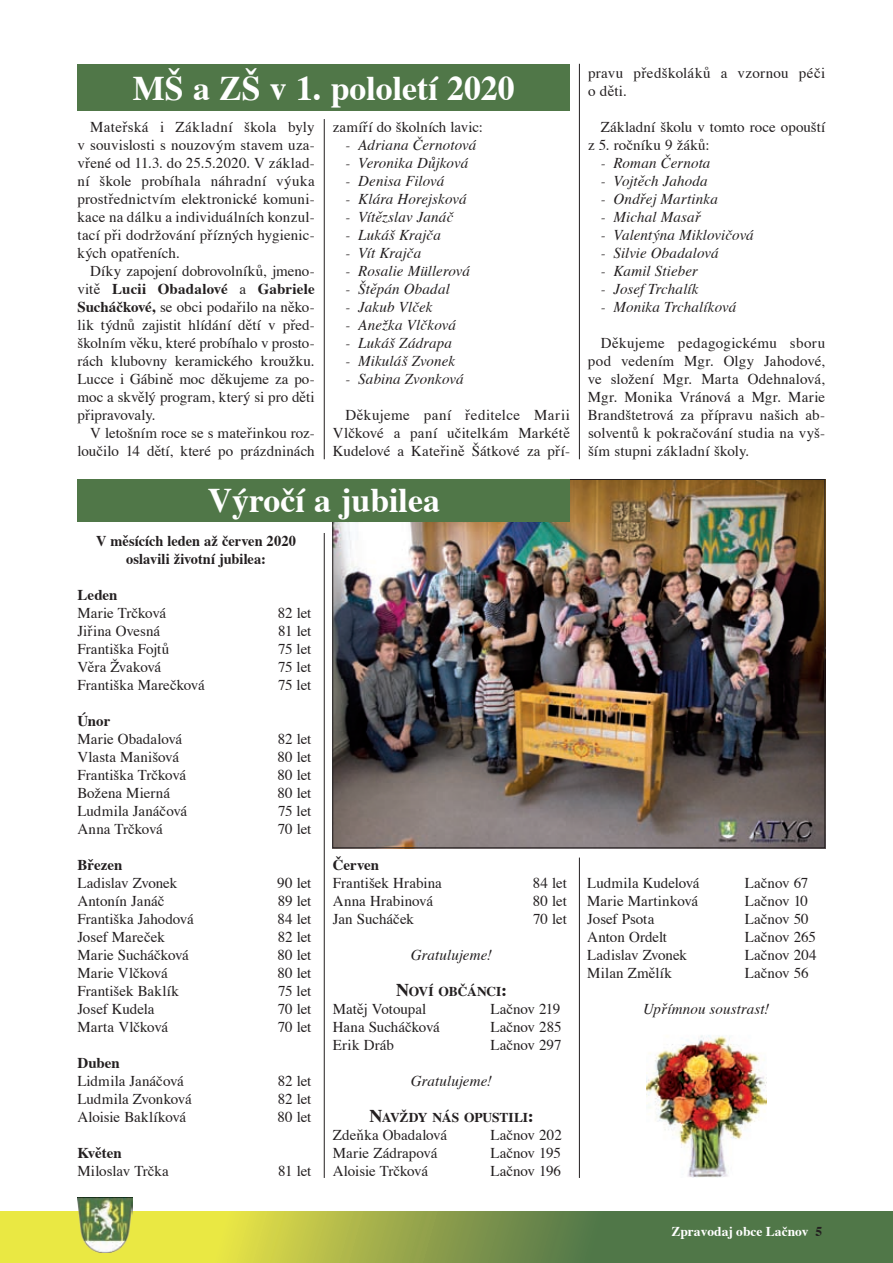
<style>
.page{position:relative;width:893px;height:1263px;background:#fff}
.page>*{position:absolute;margin:0;border:0;box-sizing:border-box;transform-origin:0 0}
.t1{font:700 34.5px "Times";color:#fff}
.t2{font:15px/18px "Times";color:#231f20;text-align:justify}
.t3{font:italic 15px "Times";letter-spacing:.005em;color:#231f20}
.t4{font:700 15px/18px "Times";color:#231f20;text-align:center;scale:.96 1}
.t5{font:15px/18px "Times";letter-spacing:.025em;color:#231f20}
.t6{font:700 15px "Times";color:#231f20}
.t7{font:15px "Times";letter-spacing:-.02em;color:#231f20}
.t8{font:700 13.5px "Times";letter-spacing:-.005em;color:#231f20}
.t9{font:700 13.5px "Times";color:#fff}
.s1{font-weight:700}
.s2{font-size:18px}
.s3{color:#231f20}
</style>
<div class="page">
<svg style="left:0;top:1212px;width:893px;height:51px;background:#90a447"></svg>
<img style="left:78px;top:1198px;width:54px;height:55px">
<hr style="left:324px;top:119px;width:1px;height:340px;background:#231f20">
<hr style="left:579px;top:64px;width:1px;height:395px;background:#231f20">
<div style="left:77px;top:64px;width:493px;height:47px;background:#507748"></div>
<img style="left:334px;top:481px;width:489px;height:365px">
<div style="left:77px;top:479px;width:493px;height:43px;background:#507748"></div>
<img style="left:646px;top:1035px;width:120px;height:143px">
<hr style="left:324px;top:533px;width:1px;height:645px;background:#231f20">
<hr style="left:579px;top:857px;width:1px;height:321px;background:#231f20">
<h1 class="t1" style="left:133px;top:66px;width:95px">MŠ a Zš</h1>
<h1 class="t1" style="left:270px;top:66px;width:246px">v 1. pololetí 2020</h1>
<p class="t2" style="left:77px;top:119px;width:239px;text-indent:13px">Mateřská i Základní škola byly v souvislosti s nouzovým stavem uza&shy;vřené od 11.3. do 25.5.2020. V základ&shy;ní škole probíhala náhradní výuka prostřednictvím elektronické komuni&shy;kace na dálku a individuálních konzul&shy;tací při dodržování přízných hygienic&shy;kých opatřeních.</p>
<p class="t2" style="left:77px;top:263px;width:239px;text-indent:13px">Díky zapojení dobrovolníků, jmeno&shy;vitě <span class="s1">Lucii Obadalové</span> a <span class="s1">Gabriele Sucháčkové,</span> se obci podařilo na něko&shy;lik týdnů zajistit hlídání dětí v před&shy;školním věku, které probíhalo v prosto&shy;rách klubovny keramického kroužku.<br>Lucce i Gábině moc děkujeme za po&shy;moc a skvělý program, který si pro děti připravovaly.</p>
<p class="t2" style="left:77px;top:425px;width:239px;text-align:right">V letošním roce se s mateřinkou roz&shy;loučilo 14 dětí, které po prázdninách</p>
<p class="t2" style="left:333px;top:119px;width:152px">zamíří do školních lavic:</p>
<p class="t3" style="left:345px;top:135px;width:132px">- Adriana Černotová</p>
<p class="t3" style="left:345px;top:153px;width:124px">- Veronika Důjková</p>
<p class="t3" style="left:345px;top:171px;width:100px">- Denisa Filová</p>
<p class="t3" style="left:345px;top:189px;width:123px">- Klára Horejsková</p>
<p class="t3" style="left:345px;top:207px;width:109px">- Vítězslav Janáč</p>
<p class="t3" style="left:345px;top:225px;width:97px">- L ukáš Krajča</p>
<p class="t3" style="left:345px;top:243px;width:77px">- Vít Krajča</p>
<p class="t3" style="left:345px;top:261px;width:126px">- Rosalie Müllerová</p>
<p class="t3" style="left:345px;top:279px;width:106px">- Štěpán Obadal</p>
<p class="t3" style="left:345px;top:297px;width:89px">- Jakub Vlček</p>
<p class="t3" style="left:345px;top:315px;width:112px">- A nežka Vlčková</p>
<p class="t3" style="left:345px;top:333px;width:108px">- Lukáš Zádrapa</p>
<p class="t3" style="left:345px;top:351px;width:111px">- Mikuláš Zvonek</p>
<p class="t3" style="left:345px;top:369px;width:120px">- Sabina Zvonková</p>
<p class="t2" style="left:333px;top:407px;width:239px;text-indent:13px">Děkujeme paní ředitelce Marii Vlčkové a paní učitelkám Markétě Kudelové a Kateřině Šátkové za pří-</p>
<h1 class="t1" style="left:208px;top:477px;width:234px">Výročí a jubilea</h1>
<p class="t4" style="left:96px;top:532px;width:210px">V měsících leden až červen 2020 oslavili životní jubilea:</p>
<p class="t6" style="left:77px;top:585px;width:42px">Leden</p>
<p class="t2" style="left:77px;top:605px;width:90px">Marie Trčková</p>
<p class="t2" style="left:278px;top:605px;width:35px">82 let</p>
<p class="t2" style="left:77px;top:623px;width:84px">Jiřina Ovesná</p>
<p class="t2" style="left:278px;top:623px;width:35px">81 let</p>
<p class="t2" style="left:77px;top:641px;width:93px">Františka Fojtů</p>
<p class="t2" style="left:278px;top:641px;width:35px">75 let</p>
<p class="t7" style="left:77px;top:657px;width:85px">Věra Žvaková</p>
<p class="t2" style="left:278px;top:659px;width:35px">75 let</p>
<p class="t2" style="left:77px;top:677px;width:129px">Františka Marečková</p>
<p class="t2" style="left:278px;top:677px;width:35px">75 let</p>
<p class="t6" style="left:77px;top:711px;width:34px">Únor</p>
<p class="t2" style="left:77px;top:731px;width:106px">Marie Obadalová</p>
<p class="t2" style="left:278px;top:731px;width:35px">82 let</p>
<p class="t2" style="left:77px;top:749px;width:103px">Vlasta Manišová</p>
<p class="t2" style="left:277px;top:749px;width:36px">80 let</p>
<p class="t2" style="left:77px;top:767px;width:110px">Františka Trčková</p>
<p class="t2" style="left:277px;top:767px;width:36px">80 let</p>
<p class="t2" style="left:77px;top:785px;width:94px">Božena Mierná</p>
<p class="t2" style="left:277px;top:785px;width:36px">80 let</p>
<p class="t2" style="left:77px;top:803px;width:111px">Ludmila Janáčová</p>
<p class="t2" style="left:278px;top:803px;width:35px">75 let</p>
<p class="t2" style="left:77px;top:821px;width:87px">Anna Trčková</p>
<p class="t2" style="left:278px;top:821px;width:35px">70 let</p>
<p class="t6" style="left:77px;top:855px;width:47px">Březen</p>
<p class="t2" style="left:77px;top:875px;width:101px">Ladislav Zvonek</p>
<p class="t2" style="left:277px;top:875px;width:36px">90 let</p>
<p class="t2" style="left:77px;top:893px;width:89px">Antonín Janáč</p>
<p class="t2" style="left:278px;top:893px;width:35px">89 let</p>
<p class="t2" style="left:77px;top:911px;width:118px">Františka Jahodová</p>
<p class="t2" style="left:277px;top:911px;width:35px">84 let</p>
<p class="t2" style="left:77px;top:929px;width:89px">Josef Mareček</p>
<p class="t2" style="left:278px;top:929px;width:35px">82 let</p>
<p class="t2" style="left:77px;top:947px;width:113px">Marie Sucháčková</p>
<p class="t2" style="left:277px;top:947px;width:36px">80 let</p>
<p class="t2" style="left:77px;top:965px;width:92px">Marie Vlčková</p>
<p class="t2" style="left:277px;top:965px;width:36px">80 let</p>
<p class="t2" style="left:77px;top:983px;width:103px">František Baklík</p>
<p class="t2" style="left:278px;top:983px;width:35px">75 let</p>
<p class="t2" style="left:77px;top:1001px;width:79px">Josef Kudela</p>
<p class="t2" style="left:278px;top:1001px;width:35px">70 let</p>
<p class="t2" style="left:77px;top:1019px;width:92px">Marta Vlčková</p>
<p class="t2" style="left:278px;top:1019px;width:35px">70 let</p>
<p class="t6" style="left:77px;top:1053px;width:44px">Duben</p>
<p class="t2" style="left:77px;top:1073px;width:108px">Lidmila Janáčová</p>
<p class="t2" style="left:278px;top:1073px;width:35px">82 let</p>
<p class="t2" style="left:77px;top:1091px;width:116px">Ludmila Zvonková</p>
<p class="t2" style="left:278px;top:1091px;width:35px">82 let</p>
<p class="t2" style="left:77px;top:1109px;width:110px">Aloisie Baklíková</p>
<p class="t2" style="left:277px;top:1109px;width:36px">80 let</p>
<p class="t6" style="left:77px;top:1143px;width:46px">Květen</p>
<p class="t2" style="left:77px;top:1163px;width:93px">Miloslav Trčka</p>
<p class="t2" style="left:278px;top:1163px;width:35px">81 let</p>
<p class="t6" style="left:333px;top:855px;width:48px">Červen</p>
<p class="t2" style="left:333px;top:875px;width:111px">František Hrabina</p>
<p class="t2" style="left:533px;top:875px;width:35px">84 let</p>
<p class="t2" style="left:333px;top:893px;width:102px">Anna Hrabinová</p>
<p class="t2" style="left:533px;top:893px;width:36px">80 let</p>
<p class="t2" style="left:333px;top:911px;width:83px">Jan Sucháček</p>
<p class="t2" style="left:533px;top:911px;width:35px">70 let</p>
<p class="t3" style="left:411px;top:945px;width:83px">Gratulujeme!</p>
<p class="t8" style="left:396px;top:982px;width:112px"><span class="s2">N</span>OVÍ OBČÁNCI<span class="s2">:</span></p>
<p class="t2" style="left:333px;top:1001px;width:95px">Matěj Votoupal</p>
<p class="t2" style="left:490px;top:1001px;width:71px">Lačnov 219</p>
<p class="t2" style="left:333px;top:1019px;width:108px">Hana Sucháčková</p>
<p class="t2" style="left:490px;top:1019px;width:73px">Lačnov 285</p>
<p class="t2" style="left:333px;top:1037px;width:63px">Erik Dráb</p>
<p class="t2" style="left:490px;top:1037px;width:73px">Lačnov 297</p>
<p class="t3" style="left:411px;top:1071px;width:83px">Gratulujeme!</p>
<p class="t8" style="left:369px;top:1108px;width:166px"><span class="s2">N</span>AVŽDY NÁS OPUSTILI<span class="s2">:</span></p>
<p class="t2" style="left:333px;top:1127px;width:116px">Zdeňka Obadalová</p>
<p class="t2" style="left:490px;top:1127px;width:73px">Lačnov 202</p>
<p class="t2" style="left:333px;top:1145px;width:106px">Marie Zádrapová</p>
<p class="t2" style="left:490px;top:1145px;width:72px">Lačnov 195</p>
<p class="t2" style="left:333px;top:1163px;width:97px">Aloisie Trčková</p>
<p class="t2" style="left:490px;top:1163px;width:72px">Lačnov 196</p>
<p class="t5" style="left:588px;top:65px;width:239px">pravu předškoláků a vzornou péči o děti.</p>
<p class="t2" style="left:588px;top:119px;width:239px;text-indent:13px">Základní školu v tomto roce opouští z 5. ročníku 9 žáků:</p>
<p class="t3" style="left:601px;top:153px;width:111px">- Roman Černota</p>
<p class="t3" style="left:601px;top:171px;width:108px">- Vojtěch Jahoda</p>
<p class="t3" style="left:601px;top:189px;width:119px">- Ondřej Martinka</p>
<p class="t3" style="left:601px;top:207px;width:102px">- Michal Masař</p>
<p class="t3" style="left:601px;top:225px;width:155px">- Valentýna Miklovičová</p>
<p class="t3" style="left:601px;top:243px;width:119px">- Silvie Obadalová</p>
<p class="t3" style="left:601px;top:261px;width:99px">- Kamil Stieber</p>
<p class="t3" style="left:601px;top:279px;width:99px">- Josef Trchalík</p>
<p class="t3" style="left:601px;top:297px;width:137px">- Monika Trchalíková</p>
<p class="t2" style="left:588px;top:335px;width:239px;text-indent:13px">Děkujeme pedagogickému sboru pod vedením Mgr. Olgy Jahodové, ve složení Mgr. Marta Odehnalová, Mgr. Monika Vránová a Mgr. Marie Brandštetrová za přípravu našich ab&shy;solventů k pokračování studia na vyš&shy;ším stupni základní školy.</p>
<p class="t2" style="left:587px;top:875px;width:114px">Ludmila Kudelová</p>
<p class="t2" style="left:745px;top:875px;width:65px">Lačnov 67</p>
<p class="t2" style="left:587px;top:893px;width:112px">Marie Martinková</p>
<p class="t2" style="left:745px;top:893px;width:65px">Lačnov 10</p>
<p class="t2" style="left:587px;top:911px;width:69px">Josef Psota</p>
<p class="t2" style="left:745px;top:911px;width:65px">Lačnov 50</p>
<p class="t2" style="left:587px;top:929px;width:81px">Anton Ordelt</p>
<p class="t2" style="left:745px;top:929px;width:73px">Lačnov 265</p>
<p class="t2" style="left:587px;top:947px;width:101px">Ladislav Zvonek</p>
<p class="t2" style="left:745px;top:947px;width:73px">Lačnov 204</p>
<p class="t2" style="left:587px;top:965px;width:86px">Milan Změlík</p>
<p class="t2" style="left:745px;top:965px;width:65px">Lačnov 56</p>
<p class="t3" style="left:643px;top:999px;width:128px">Upřímnou soustrast!</p>
<p class="t9" style="left:671px;top:1223px;width:152px">Zpravodaj obce Lačnov <span class="s3">5</span></p>
</div>
